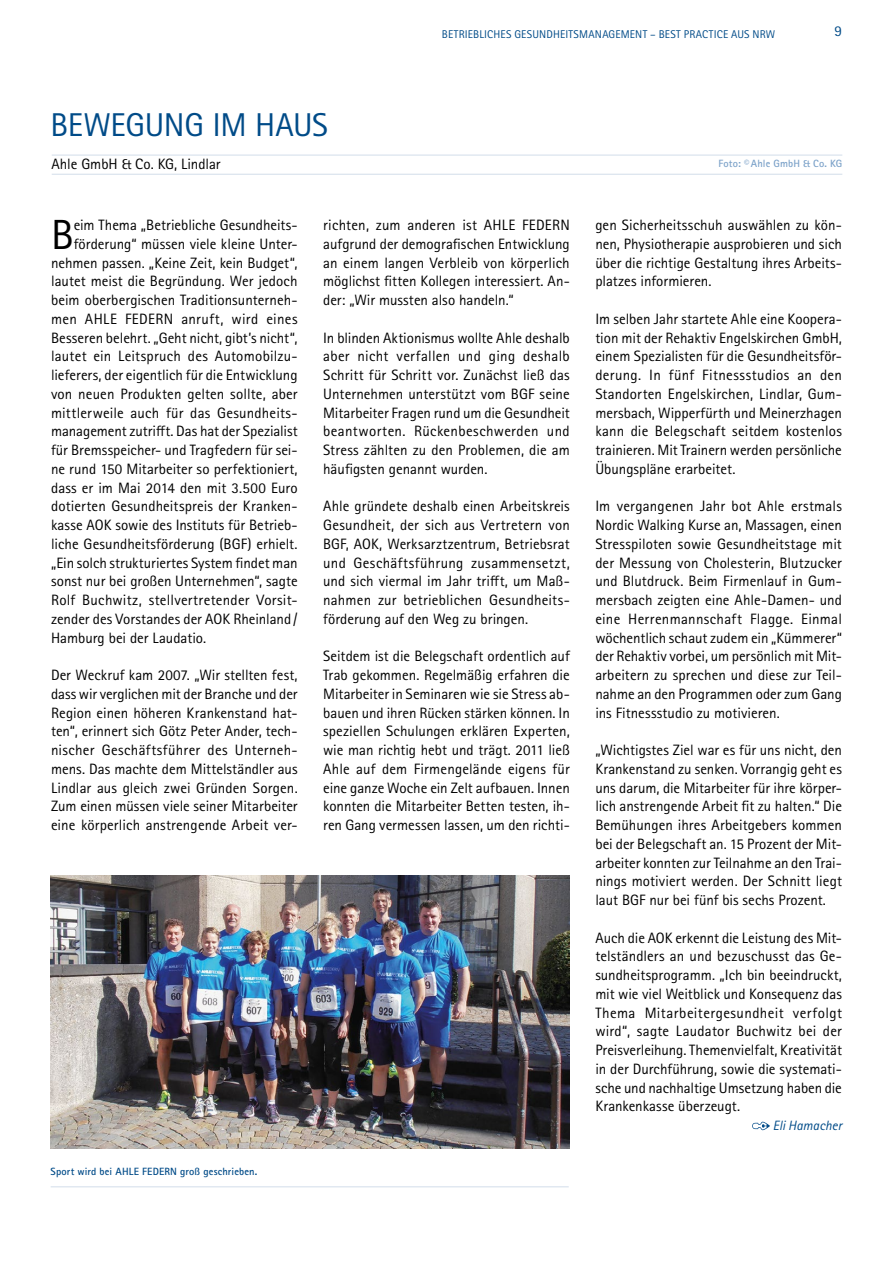
<style>
.page{position:relative;width:893px;height:1263px;background:#fff}
.page>*{position:absolute;margin:0;border:0;box-sizing:border-box;transform-origin:0 0}
.t1{font:42.15px "Rotis Sans Serif Pro";color:#000}
.t2{font:33px "Rotis Sans Serif Pro";letter-spacing:-.01em;color:#004b88}
.t3{font:15px/18.8px "Rotis Sans Serif Pro";color:#000;text-align:justify}
.t4{font:15px "Rotis Sans Serif Pro";letter-spacing:.025em;color:#000}
.t5{font:15px "Rotis Sans Serif Pro";color:#004b88}
.t6{font:italic 13.5px "Rotis Sans Serif Pro";color:#004b88}
.t7{font:11.25px "Rotis Sans Serif Pro";letter-spacing:.015em;color:#004b88}
.t8{font:700 10.5px "Rotis Sans Serif Pro";letter-spacing:.015em;color:#004b88}
.t9{font:700 10.5px "Rotis Sans Serif Pro";letter-spacing:.015em;color:#7ca2c9}
</style>
<div class="page">
<svg style="left:752px;top:1122px;width:18px;height:8px"></svg>
<hr style="left:52px;top:155px;width:790px;height:1px;background:#d2ddea">
<hr style="left:52px;top:174px;width:790px;height:1px;background:#d2ddea">
<img style="left:51px;top:875px;width:518px;height:274px">
<hr style="left:51px;top:1186px;width:518px;height:1px;background:#d2ddea">
<p class="t7" style="left:442px;top:27px;width:335px">BETRIEBLICHES GESUNDHEITSMANAGEMENT – BEST PRACTICE AUS NRW</p>
<p class="t5" style="left:834px;top:22px;width:9px">9</p>
<h2 class="t2" style="left:51px;top:106px;width:279px">BEWEGUNG IM HAUS</h2>
<p class="t3" style="left:51px;top:155px;width:171px">Ahle GmbH &amp; Co. KG, Lindlar</p>
<p class="t9" style="left:718px;top:157px;width:125px">Foto: ©Ahle GmbH &amp; Co. KG</p>
<h1 class="t1" style="left:51px;top:210px;width:24px">B</h1>
<p class="t3" style="left:74px;top:216px;width:225px">eim Thema „Betriebliche Gesundheits-</p>
<p class="t3" style="left:74px;top:234px;width:225px">förderung“ müssen viele kleine Unter-</p>
<p class="t3" style="left:51px;top:253px;width:248px">nehmen passen. „Keine Zeit, kein Budget“,</p>
<p class="t3" style="left:51px;top:272px;width:248px">lautet meist die Begründung. Wer jedoch</p>
<p class="t3" style="left:51px;top:291px;width:248px">beim oberbergischen Traditionsunterneh-</p>
<p class="t4" style="left:51px;top:310px;width:248px">men AHLE FEDERN anruft, wird eines</p>
<p class="t3" style="left:51px;top:328px;width:248px">Besseren belehrt. „Geht nicht, gibt’s nicht“,</p>
<p class="t3" style="left:51px;top:347px;width:247px">lautet ein Leitspruch des Automobilzu-</p>
<p class="t3" style="left:51px;top:366px;width:248px">lieferers, der eigentlich für die Entwicklung</p>
<p class="t3" style="left:51px;top:384px;width:248px">von neuen Produkten gelten sollte, aber</p>
<p class="t3" style="left:51px;top:403px;width:247px">mittlerweile auch für das Gesundheits-</p>
<p class="t3" style="left:51px;top:422px;width:248px">management zutrifft. Das hat der Spezialist</p>
<p class="t3" style="left:51px;top:441px;width:248px">für Bremsspeicher- und Tragfedern für sei-</p>
<p class="t3" style="left:51px;top:459px;width:248px">ne rund 150 Mitarbeiter so perfektioniert,</p>
<p class="t3" style="left:51px;top:478px;width:248px">dass er im Mai 2014 den mit 3.500 Euro</p>
<p class="t3" style="left:51px;top:497px;width:248px">dotierten Gesundheitspreis der Kranken-</p>
<p class="t3" style="left:51px;top:516px;width:248px">kasse AOK sowie des Instituts für Betrieb-</p>
<p class="t3" style="left:51px;top:534px;width:248px">liche Gesundheitsförderung (BGF) erhielt.</p>
<p class="t3" style="left:51px;top:553px;width:248px">„Ein solch strukturiertes System findet man</p>
<p class="t3" style="left:51px;top:572px;width:248px">sonst nur bei großen Unternehmen“, sagte</p>
<p class="t3" style="left:51px;top:591px;width:247px">Rolf Buchwitz, stellvertretender Vorsit-</p>
<p class="t3" style="left:51px;top:609px;width:248px">zender des Vorstandes der AOK Rheinland /</p>
<p class="t3" style="left:51px;top:628px;width:157px">Hamburg bei der Laudatio.</p>
<p class="t3" style="left:51px;top:666px;width:248px">Der Weckruf kam 2007. „Wir stellten fest, dass wir verglichen mit der Branche und der Region einen höheren Krankenstand hat&shy;ten“, erinnert sich Götz Peter Ander, tech&shy;nischer Geschäftsführer des Unterneh&shy;mens. Das machte dem Mittelständler aus Lindlar aus gleich zwei Gründen Sorgen.<br>Zum einen müssen viele seiner Mitarbeiter eine körperlich anstrengende Arbeit ver-</p>
<p class="t8" style="left:51px;top:1164px;width:208px">Sport wird bei AHLE FEDERN groß geschrieben.</p>
<p class="t3" style="left:323px;top:216px;width:248px">richten, zum anderen ist AHLE FEDERN aufgrund der demografischen Entwicklung an einem langen Verbleib von körperlich möglichst fitten Kollegen interessiert. An&shy;der: „Wir mussten also handeln.“</p>
<p class="t3" style="left:323px;top:328px;width:248px">In blinden Aktionismus wollte Ahle deshalb aber nicht verfallen und ging deshalb Schritt für Schritt vor. Zunächst ließ das Unternehmen unterstützt vom BGF seine Mitarbeiter Fragen rund um die Gesundheit beantworten. Rückenbeschwerden und Stress zählten zu den Problemen, die am häufigsten genannt wurden.</p>
<p class="t3" style="left:323px;top:497px;width:248px">Ahle gründete deshalb einen Arbeitskreis Gesundheit, der sich aus Vertretern von BGF, AOK, Werksarztzentrum, Betriebsrat und Geschäftsführung zusammensetzt, und sich viermal im Jahr trifft, um Maß&shy;nahmen zur betrieblichen Gesundheits&shy;förderung auf den Weg zu bringen.</p>
<p class="t3" style="left:323px;top:647px;width:248px">Seitdem ist die Belegschaft ordentlich auf Trab gekommen. Regelmäßig erfahren die Mitarbeiter in Seminaren wie sie Stress ab&shy;bauen und ihren Rücken stärken können. In speziellen Schulungen erklären Experten, wie man richtig hebt und trägt. 2011 ließ Ahle auf dem Firmengelände eigens für eine ganze Woche ein Zelt aufbauen. Innen konnten die Mitarbeiter Betten testen, ih&shy;ren Gang vermessen lassen, um den richti-</p>
<p class="t3" style="left:595px;top:216px;width:248px">gen Sicherheitsschuh auswählen zu kön&shy;nen, Physiotherapie ausprobieren und sich über die richtige Gestaltung ihres Arbeits&shy;platzes informieren.</p>
<p class="t3" style="left:595px;top:309px;width:248px">Im selben Jahr startete Ahle eine Koopera&shy;tion mit der Rehaktiv Engelskirchen GmbH, einem Spezialisten für die Gesundheitsför&shy;derung. In fünf Fitnessstudios an den Standorten Engelskirchen, Lindlar, Gum&shy;mersbach, Wipperfürth und Meinerzhagen kann die Belegschaft seitdem kostenlos trainieren. Mit Trainern werden persönliche Übungspläne erarbeitet.</p>
<p class="t3" style="left:595px;top:497px;width:248px">Im vergangenen Jahr bot Ahle erstmals Nordic Walking Kurse an, Massagen, einen Stresspiloten sowie Gesundheitstage mit der Messung von Cholesterin, Blutzucker und Blutdruck. Beim Firmenlauf in Gum&shy;mersbach zeigten eine Ahle-Damen- und eine Herrenmannschaft Flagge. Einmal wöchentlich schaut zudem ein „Kümmerer“ der Rehaktiv vorbei, um persönlich mit Mit&shy;arbeitern zu sprechen und diese zur Teil&shy;nahme an den Programmen oder zum Gang ins Fitnessstudio zu motivieren.</p>
<p class="t3" style="left:595px;top:741px;width:248px">„Wichtigstes Ziel war es für uns nicht, den Krankenstand zu senken. Vorrangig geht es uns darum, die Mitarbeiter für ihre körper&shy;lich anstrengende Arbeit fit zu halten.“ Die Bemühungen ihres Arbeitgebers kommen bei der Belegschaft an. 15 Prozent der Mit&shy;arbeiter konnten zur Teilnahme an den Trai&shy;nings motiviert werden. Der Schnitt liegt laut BGF nur bei fünf bis sechs Prozent.</p>
<p class="t3" style="left:595px;top:928px;width:248px">Auch die AOK erkennt die Leistung des Mit&shy;telständlers an und bezuschusst das Ge&shy;sundheitsprogramm. „Ich bin beeindruckt, mit wie viel Weitblick und Konsequenz das Thema Mitarbeitergesundheit verfolgt wird“, sagte Laudator Buchwitz bei der Preisverleihung. Themenvielfalt, Kreativität in der Durchführung, sowie die systemati&shy;sche und nachhaltige Umsetzung haben die Krankenkasse überzeugt.</p>
<p class="t6" style="left:773px;top:1118px;width:71px">Eli Hamacher</p>
</div>
